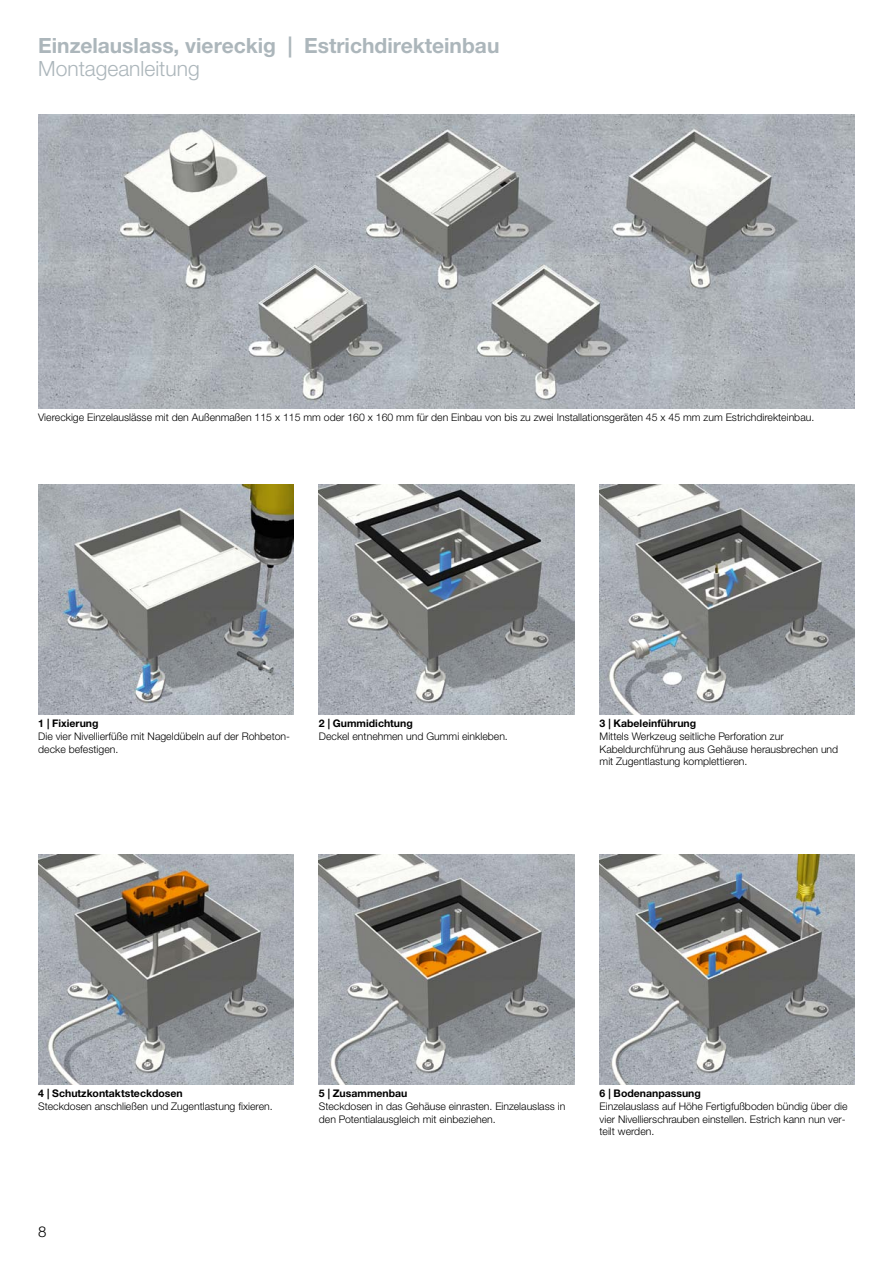
<style>
.page{position:relative;width:893px;height:1263px;background:#fff}
.page>*{position:absolute;margin:0;border:0;box-sizing:border-box;transform-origin:0 0}
.t1{font:700 21px "Helvetica Neue LTW1 G";color:#acb6bb}
.t2{font:300 21px "Helvetica Neue LTW1 G";color:#acb6bb}
.t3{font:300 15px "Helvetica Neue LTW1 G";color:#000}
.t4{font:300 10.5px/12.8px "Helvetica Neue LTW1 G";color:#000}
.t5{font:700 10.5px "Helvetica Neue LTW1 G";color:#000}
</style>
<div class="page">
<img style="left:600px;top:855px;width:255px;height:229px">
<img style="left:319px;top:855px;width:255px;height:229px">
<img style="left:38px;top:855px;width:255px;height:229px">
<img style="left:600px;top:485px;width:255px;height:229px">
<img style="left:319px;top:485px;width:255px;height:229px">
<img style="left:38px;top:485px;width:255px;height:229px">
<img style="left:38px;top:115px;width:817px;height:293px">
<h1 class="t1" style="left:38px;top:33px;width:463px">Einzelauslass, viereckig | Estrichdirekteinbau</h1>
<h1 class="t2" style="left:38px;top:55px;width:163px">Montageanleitung</h1>
<p class="t4" style="left:38px;top:411px;width:778px">Viereckige Einzelauslässe mit den Außenmaßen 115 x 115 mm oder 160 x 160 mm für den Einbau von bis zu zwei Installationsgeräten 45 x 45 mm zum Estrichdirekteinbau.</p>
<p class="t5" style="left:38px;top:717px;width:62px">1 | Fixierung</p>
<p class="t4" style="left:38px;top:730px;width:253px">Die vier Nivellierfüße mit Nageldübeln auf der Rohbeton&shy;decke befestigen.</p>
<p class="t5" style="left:319px;top:717px;width:95px">2 | Gummidichtung</p>
<p class="t4" style="left:319px;top:730px;width:190px">Deckel entnehmen und Gummi einkleben.</p>
<p class="t5" style="left:600px;top:717px;width:98px">3 | Kabeleinführung</p>
<p class="t4" style="left:600px;top:730px;width:240px">Mittels Werkzeug seitliche Perforation zur<br>Kabeldurchführung aus Gehäuse heraus brechen und mit Zugentlastung komplettieren.</p>
<p class="t5" style="left:38px;top:1087px;width:146px">4 | Schutzkontaktsteckdosen</p>
<p class="t4" style="left:38px;top:1100px;width:236px">Steckdosen anschließen und Zugentlastung fixieren.</p>
<h2 class="t3" style="left:38px;top:1223px;width:10px">8</h2>
<p class="t5" style="left:319px;top:1087px;width:90px">5 | Zusammenbau</p>
<p class="t4" style="left:319px;top:1100px;width:248px">Steckdosen in das Gehäuse einrasten. Einzelauslass in den Potentialausgleich mit ein beziehen.</p>
<p class="t5" style="left:600px;top:1087px;width:103px">6 | Bodenanpassung</p>
<p class="t4" style="left:600px;top:1100px;width:250px">Einzelauslass auf Höhe Fertigfußboden bündig über die vier Nivellierschrauben einstellen. Estrich kann nun ver&shy;teilt werden.</p>
</div>
